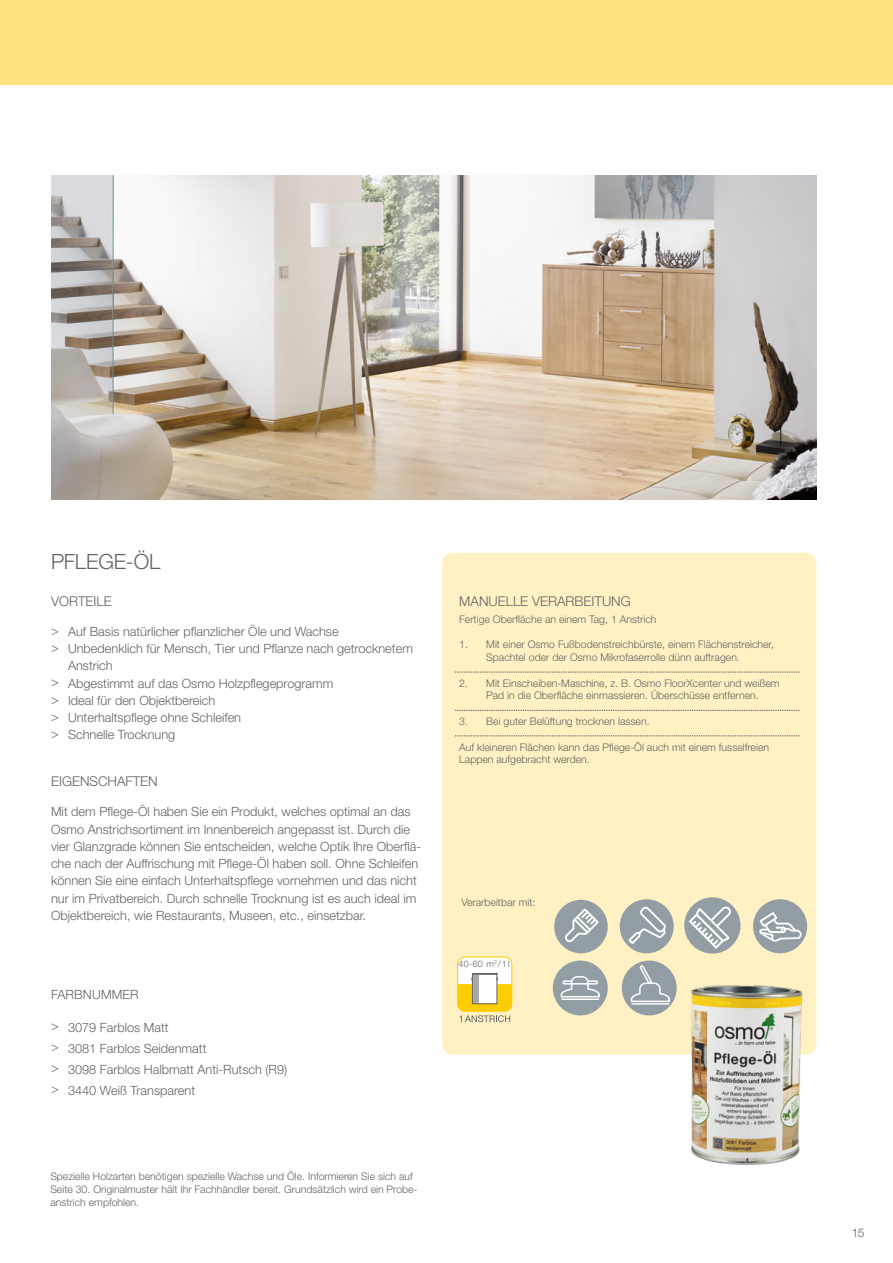
<style>
.page{position:relative;width:893px;height:1263px;background:#fff}
.page>*{position:absolute;margin:0;border:0;box-sizing:border-box;transform-origin:0 0}
.t1{font:300 21px "Helvetica Neue";letter-spacing:-.005em;color:#646363}
.t2{font:300 13.5px "Helvetica Neue";color:#646363}
.t3{font:300 12.75px/17.2px "Helvetica Neue";color:#646363}
.t4{font:300 12px "Helvetica Neue";color:#646363}
.t5{font:300 10.5px/12.8px "Helvetica Neue";color:#646363}
.t6{font:300 9px "Helvetica Neue";color:#646363}
</style>
<div class="page">
<div style="left:0;top:0;width:893px;height:85px;background:#ffe37e"></div>
<img style="left:51px;top:175px;width:765px;height:324px">
<div style="left:442px;top:553px;width:374px;height:501px;background:#fff1c4;border-radius:11px"></div>
<div style="left:458px;top:957px;width:54px;height:54px;background:#fff;border-radius:7px"></div>
<div style="left:457px;top:956px;width:55px;height:56px;border:1px solid #fc0;border-radius:7px"></div>
<svg style="left:458px;top:973px;width:54px;height:49px"></svg>
<img style="left:644px;top:958px;width:173px;height:207px">
<div style="left:554px;top:900px;width:54px;height:53px;background:#929da4;border-radius:27px"></div>
<svg style="left:565px;top:907px;width:35px;height:36px"></svg>
<div style="left:620px;top:899px;width:54px;height:54px;background:#929da4;border-radius:27px"></div>
<svg style="left:627px;top:905px;width:41px;height:41px"></svg>
<div style="left:684px;top:897px;width:56px;height:56px;background:#929da4;border-radius:28px"></div>
<svg style="left:687px;top:904px;width:46px;height:46px"></svg>
<div style="left:753px;top:899px;width:54px;height:54px;background:#929da4;border-radius:27px"></div>
<svg style="left:758px;top:910px;width:44px;height:32px"></svg>
<div style="left:553px;top:960px;width:55px;height:55px;background:#929da4;border-radius:27px"></div>
<svg style="left:560px;top:976px;width:40px;height:24px"></svg>
<div style="left:622px;top:960px;width:55px;height:55px;background:#929da4;border-radius:27px"></div>
<svg style="left:630px;top:964px;width:41px;height:41px"></svg>
<svg style="left:455px;top:672px;width:344px;height:1px"></svg>
<svg style="left:455px;top:710px;width:344px;height:1px"></svg>
<svg style="left:455px;top:736px;width:344px;height:1px"></svg>
<h1 class="t1" style="left:51px;top:549px;width:111px">PFLEGE-ÖL</h1>
<p class="t2" style="left:51px;top:593px;width:62px">VORTEILE</p>
<p class="t3" style="left:51px;top:622px;width:289px">&gt; Auf Basis natürlicher pflanzlicher Öle und Wachse</p>
<p class="t3" style="left:51px;top:640px;width:363px">&gt; Unbedenklich für Mensch, Tier und Pflanze nach getrocknetem</p>
<p class="t3" style="left:68px;top:657px;width:46px">Anstrich</p>
<p class="t3" style="left:51px;top:674px;width:284px">&gt; Abgestimmt auf das Osmo Holzpflegeprogramm</p>
<p class="t3" style="left:51px;top:691px;width:166px">&gt; Ideal für den Objektbereich</p>
<p class="t3" style="left:51px;top:709px;width:192px">&gt; Unterhaltspflege ohne Schleifen</p>
<p class="t3" style="left:51px;top:726px;width:126px">&gt; Schnelle Trocknung</p>
<p class="t2" style="left:51px;top:773px;width:108px">EIGENSCHAFTEN</p>
<p class="t3" style="left:51px;top:803px;width:372px">Mit dem Pflege-Öl haben Sie ein Produkt, welches optimal an das Osmo Anstrichsortiment im Innenbereich angepasst ist. Durch die vier Glanzgrade können Sie entscheiden, welche Optik Ihre Oberflä&shy;che nach der Auffrischung mit Pflege-Öl haben soll. Ohne Schleifen können Sie eine einfach Unterhaltspflege vornehmen und das nicht nur im Privatbereich. Durch schnelle Trocknung ist es auch ideal im Objektbereich, wie Restaurants, Museen, etc., einsetzbar.</p>
<p class="t3" style="left:51px;top:985px;width:89px">FARBNUMMER</p>
<p class="t3" style="left:51px;top:1016px;width:238px;line-height:21px">&gt; 3079 Farblos Matt<br>&gt; 3081 Farblos Seidenmatt<br>&gt; 3098 Farblos Halbmatt Anti-Rutsch (R9) &gt; 3440 Weiß Transparent</p>
<p class="t5" style="left:50px;top:1170px;width:369px">Spezielle Holzarten benötigen spezielle Wachse und Öle. Informieren Sie sich auf<br>Seite 30. Originalmuster hält Ihr Fachhändler bereit. Grundsätzlich wird ein Probe&shy;anstrich empfohlen.</p>
<p class="t2" style="left:459px;top:593px;width:173px">MANUELLE VERARBEITUNG</p>
<p class="t5" style="left:459px;top:613px;width:199px">Fertige Oberfläche an einem Tag, 1 Anstrich</p>
<p class="t5" style="left:486px;top:638px;width:289px;text-indent:-27px">1. Mit einer Osmo Fußbodenstreichbürste, einem Flächenstreicher,<br>Spachtel oder der Osmo Mikrofaserrolle dünn auftragen.</p>
<p class="t5" style="left:459px;top:676px;width:322px;text-align:center">2. Mit Einscheiben-Maschine, z. B. Osmo FloorXcenter und weißem<br>Pad in die Oberfläche einmassieren. Überschüsse entfernen.</p>
<p class="t5" style="left:459px;top:715px;width:192px">3. Bei guter Belüftung trocknen lassen.</p>
<p class="t5" style="left:459px;top:740px;width:311px">Auf kleineren Flächen kann das Pflege-Öl auch mit einem fusselfreien<br>Lappen aufgebracht werden.</p>
<p class="t5" style="left:461px;top:895px;width:76px">Verarbeitbar mit:</p>
<p class="t6" style="left:459px;top:959px;width:53px">40-60 m<sup>2</sup>/1l</p>
<p class="t4" style="left:852px;top:1225px;width:14px">15</p>
</div>
